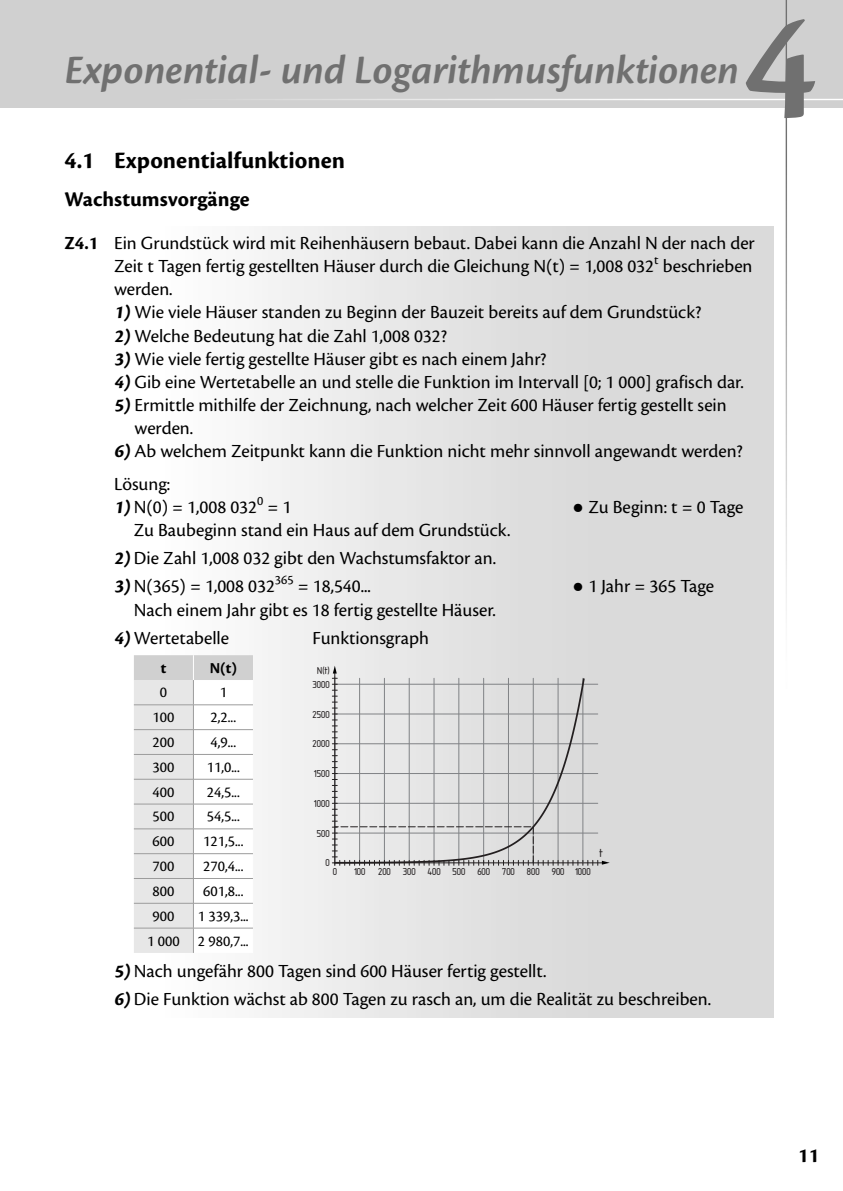
<style>
.page{position:relative;width:843px;height:1191px;background:#fff}
.page>*{position:absolute;margin:0;border:0;box-sizing:border-box;transform-origin:0 0}
.t1{font:158.03px "Cronos Pro Semibold Disp";color:#707070}
.t2{font:42px "Cronos Pro Semibold Capt It";color:#707070}
.t3{font:700 24.5px "Cronos Pro";color:#000}
.t4{font:700 21.88px "Cronos Pro";color:#000}
.t5{font:700 21px "Cronos Pro";color:#000}
.t6{font:19.25px/23.1px "Cronos Pro";color:#000}
.t7{font:15.75px/24.8px "Cronos Pro";color:#000;text-align:right}
.t8{font:700 15.75px "Cronos Pro";color:#000}
.t9{font:13.47px "Cronos Pro";color:#000}
.t10{font:12.25px "Isonorm";color:#231f20}
.t11{font:10.5px "Isonorm";color:#231f20}
.s1{font-weight:700}
.s2{font-family:"Signa OT";font-weight:300;font-size:26.25px}
</style>
<div class="page">
<div style="left:0;top:0;width:843px;height:108px;background:#d0d0d0"></div>
<hr style="left:0;top:99px;width:843px;height:1px;background:#fff">
<hr style="left:785px;top:0;width:2px;height:1191px;background:#fff">
<div style="left:64px;top:226px;width:710px;height:791px;background:linear-gradient(to right,#fff,#d2d2d2)"></div>
<svg style="left:134px;top:655px;width:119px;height:298px"></svg>
<hr style="left:134px;top:704px;width:119px;height:1px;background:#9c9c9c">
<hr style="left:134px;top:729px;width:119px;height:1px;background:#9c9c9c">
<hr style="left:134px;top:754px;width:119px;height:1px;background:#9c9c9c">
<svg style="left:332px;top:666px;width:278px;height:199px;background:#d6d6d6"></svg>
<h2 class="t2" style="left:64px;top:55px;width:676px">Exponential- und Logarithmusfunktionen</h2>
<h1 class="t1" style="left:743px;top:8px;width:76px">4</h1>
<p class="t3" style="left:64px;top:151px;width:282px">4.1 Exponentialfunktionen</p>
<p class="t4" style="left:64px;top:191px;width:187px">Wachstumsvorgänge</p>
<p class="t6" style="left:64px;top:233px;width:692px;text-align:right"><span class="s1">Z4.1</span> Ein Grundstück wird mit Reihenhäusern bebaut. Dabei kann die Anzahl N der nach der<br>Zeit t Tagen fertig gestellten Häuser durch die Gleichung N(t) = 1,008 032 beschrieben</p>
<p class="t9" style="left:654px;top:254px;width:6px">t</p>
<p class="t6" style="left:114px;top:279px;width:60px">werden.</p>
<p class="t6" style="left:114px;top:302px;width:589px"><span class="s1">1)</span> Wie viele Häuser standen zu Beginn der Bauzeit bereits auf dem Grundstück?</p>
<p class="t6" style="left:114px;top:325px;width:334px"><span class="s1">2)</span> Welche Bedeutung hat die Zahl 1,008 032?</p>
<p class="t6" style="left:114px;top:348px;width:434px"><span class="s1">3)</span> Wie viele fertig gestellte Häuser gibt es nach einem Jahr?</p>
<p class="t6" style="left:114px;top:372px;width:631px"><span class="s1">4)</span> Gib eine Wertetabelle an und stelle die Funktion im Intervall [0; 1 000] grafisch dar.</p>
<p class="t6" style="left:135px;top:395px;width:594px;text-indent:-21px"><span class="s1">5)</span> Ermittle mithilfe der Zeichnung, nach welcher Zeit 600 Häuser fertig gestellt sein werden.</p>
<p class="t6" style="left:114px;top:436px;width:630px;line-height:33.1px"><span class="s1">6)</span> Ab welchem Zeitpunkt kann die Funktion nicht mehr sinnvoll angewandt werden?<br>Lösung:</p>
<p class="t6" style="left:114px;top:497px;width:179px"><span class="s1">1)</span> N(0) = 1,008 032<sup>0</sup> = 1</p>
<p class="t6" style="left:572px;top:497px;width:173px"><span class="s2">•</span> Zu Beginn: t = 0 Tage</p>
<p class="t6" style="left:134px;top:520px;width:378px">Zu Baubeginn stand ein Haus auf dem Grundstück.</p>
<p class="t6" style="left:114px;top:548px;width:384px"><span class="s1">2)</span> Die Zahl 1,008 032 gibt den Wachstumsfaktor an.</p>
<p class="t6" style="left:114px;top:576px;width:162px"><span class="s1">3)</span> N(365) = 1,008 032</p>
<p class="t9" style="left:275px;top:574px;width:20px">365</p>
<p class="t6" style="left:298px;top:576px;width:75px">= 18,540...</p>
<p class="t6" style="left:572px;top:576px;width:144px"><span class="s2">•</span> 1 Jahr = 365 Tage</p>
<p class="t6" style="left:134px;top:599px;width:363px">Nach einem Jahr gibt es 18 fertig gestellte Häuser.</p>
<p class="t6" style="left:114px;top:627px;width:117px"><span class="s1">4)</span> Wertetabelle</p>
<p class="t6" style="left:312px;top:627px;width:118px">Funktionsgraph</p>
<p class="t8" style="left:161px;top:662px;width:7px">t</p>
<p class="t8" style="left:210px;top:662px;width:29px">N(t)</p>
<p class="t7" style="left:160px;top:681px;width:9px">0</p>
<p class="t7" style="left:220px;top:681px;width:9px">1</p>
<p class="t7" style="left:153px;top:706px;width:23px">100</p>
<p class="t7" style="left:211px;top:706px;width:27px">2,2...</p>
<p class="t7" style="left:153px;top:731px;width:23px">200</p>
<p class="t7" style="left:211px;top:731px;width:27px">4,9...</p>
<p class="t7" style="left:153px;top:755px;width:23px">300</p>
<p class="t7" style="left:207px;top:755px;width:34px">11,0...</p>
<p class="t7" style="left:153px;top:780px;width:23px">400</p>
<p class="t7" style="left:207px;top:780px;width:34px">24,5...</p>
<p class="t7" style="left:153px;top:805px;width:23px">500</p>
<p class="t7" style="left:207px;top:805px;width:34px">54,5...</p>
<p class="t7" style="left:153px;top:830px;width:23px">600</p>
<p class="t7" style="left:203px;top:830px;width:42px">121,5...</p>
<p class="t7" style="left:153px;top:855px;width:23px">700</p>
<p class="t7" style="left:203px;top:855px;width:42px">270,4...</p>
<p class="t7" style="left:153px;top:879px;width:23px">800</p>
<p class="t7" style="left:203px;top:879px;width:42px">601,8...</p>
<p class="t7" style="left:153px;top:904px;width:23px">900</p>
<p class="t7" style="left:147px;top:904px;width:103px">1 339,3...<br>1 000 2 980,7...</p>
<p class="t11" style="left:317px;top:667px;width:14px">N(t)</p>
<p class="t11" style="left:312px;top:681px;width:19px">3000</p>
<p class="t11" style="left:313px;top:710px;width:19px">2500</p>
<p class="t11" style="left:313px;top:740px;width:19px">2000</p>
<p class="t11" style="left:314px;top:770px;width:17px">1500</p>
<p class="t11" style="left:314px;top:800px;width:17px">1000</p>
<p class="t11" style="left:317px;top:830px;width:14px">500</p>
<p class="t11" style="left:325px;top:859px;width:6px">0</p>
<p class="t11" style="left:333px;top:868px;width:6px">0</p>
<p class="t11" style="left:354px;top:868px;width:13px">100</p>
<p class="t11" style="left:378px;top:868px;width:214px">200 300 400 500 600 700 800 900 1000</p>
<p class="t10" style="left:599px;top:849px;width:5px">t</p>
<p class="t6" style="left:114px;top:961px;width:434px"><span class="s1">5)</span> Nach ungefähr 800 Tagen sind 600 Häuser fertig gestellt.</p>
<p class="t6" style="left:114px;top:989px;width:598px"><span class="s1">6)</span> Die Funktion wächst ab 800 Tagen zu rasch an, um die Realität zu beschreiben.</p>
<p class="t5" style="left:798px;top:1147px;width:22px">11</p>
</div>
